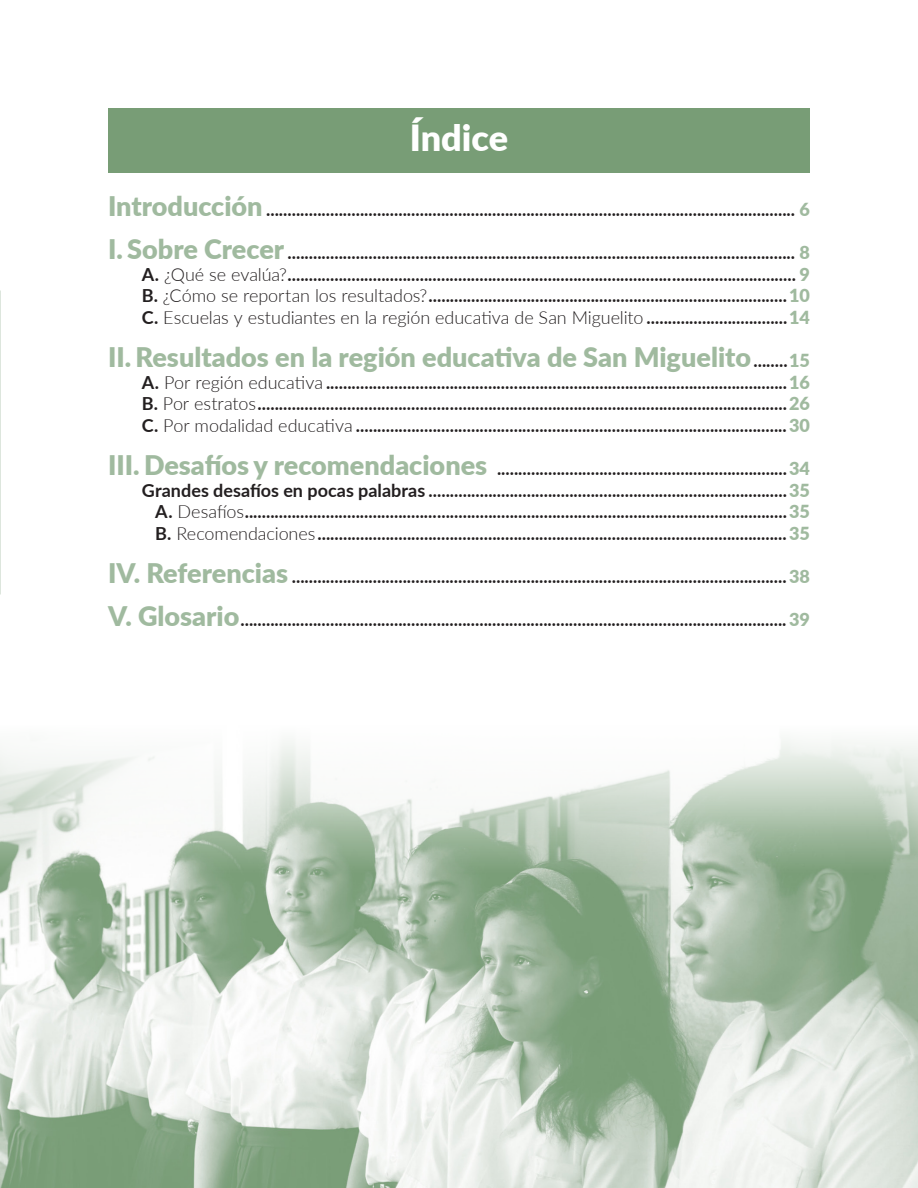
<style>
.page{position:relative;width:918px;height:1188px;background:#fff}
.page>*{position:absolute;margin:0;border:0;box-sizing:border-box;transform-origin:0 0}
.Título_TDC{font:900 36px "Lato";color:#fff}
.t1{font:900 27px "Lato";color:#a0ba9f}
.t2{font:700 18px "Lato";color:#231f20}
.t3{font:300 18px "Lato";letter-spacing:-.005em;color:#231f20}
.s1{font-weight:900;font-size:27px;color:#a0ba9f}
.s2{font-weight:900;color:#a0ba9f}
.s3{font-weight:300}
.s4{font-weight:700}
.s5{font-weight:700;font-size:18px;color:#231f20}
.s6{font-size:18px}
</style>
<div class="page">
<img style="left:0;top:950px;width:918px;height:238px">
<svg style="left:0;top:739px;width:918px;height:211px"></svg>
<div style="left:108px;top:108px;width:702px;height:65px;background:#789d76"></div>
<p class="Título_TDC" style="left:410px;top:111px;width:100px">Índice</p>
<p class="t2" style="left:108px;top:196px;width:704px"><span class="s1">Introducción</span> ............................................................................................................................ <span class="s2">6</span></p>
<p class="t2" style="left:108px;top:239px;width:704px"><span class="s1">I. Sobre Crecer</span> ....................................................................................................................... <span class="s2">8</span></p>
<p class="t2" style="left:142px;top:261px;width:670px">A. <span class="s3">¿Qué se evalúa?</span>....................................................................................................................... <span class="s2">9</span></p>
<p class="t2" style="left:142px;top:283px;width:670px">B. <span class="s3">¿Cómo se reportan los resultados?</span>....................................................................................<span class="s2">10</span></p>
<p class="t3" style="left:142px;top:305px;width:670px"><span class="s4">C.</span> Escuelas y estudiantes en la región educativa de San Miguelito <span class="s4">.................................</span><span class="s2">14</span></p>
<p class="t1" style="left:108px;top:337px;width:704px">II. Resultados en la región educativa de San Miguelito<span class="s5">........</span><span class="s6">15</span></p>
<p class="t2" style="left:142px;top:369px;width:670px">A. <span class="s3">Por región educativa</span> ............................................................................................................<span class="s2">16</span></p>
<p class="t2" style="left:142px;top:391px;width:670px">B. <span class="s3">Por estratos</span>............................................................................................................................<span class="s2">26</span></p>
<p class="t2" style="left:142px;top:412px;width:670px">C. <span class="s3">Por modalidad educativa</span> .....................................................................................................<span class="s2">30</span></p>
<p class="t2" style="left:108px;top:455px;width:704px"><span class="s1">III. Desafíos y recomendaciones</span> ....................................................................<span class="s2">34</span></p>
<p class="t2" style="left:142px;top:477px;width:670px">Grandes desafíos en pocas palabras ....................................................................................<span class="s2">35</span></p>
<p class="t2" style="left:155px;top:499px;width:656px">A. <span class="s3">Desafíos</span>...............................................................................................................................<span class="s2">35</span></p>
<p class="t2" style="left:155px;top:520px;width:656px">B. <span class="s3">Recomendaciones</span>..............................................................................................................<span class="s2">35</span></p>
<p class="t2" style="left:108px;top:563px;width:704px"><span class="s1">IV. Referencias</span> ....................................................................................................................<span class="s2">38</span></p>
<p class="t2" style="left:108px;top:607px;width:704px"><span class="s1">V. Glosario</span>................................................................................................................................<span class="s2">39</span></p>
</div>
